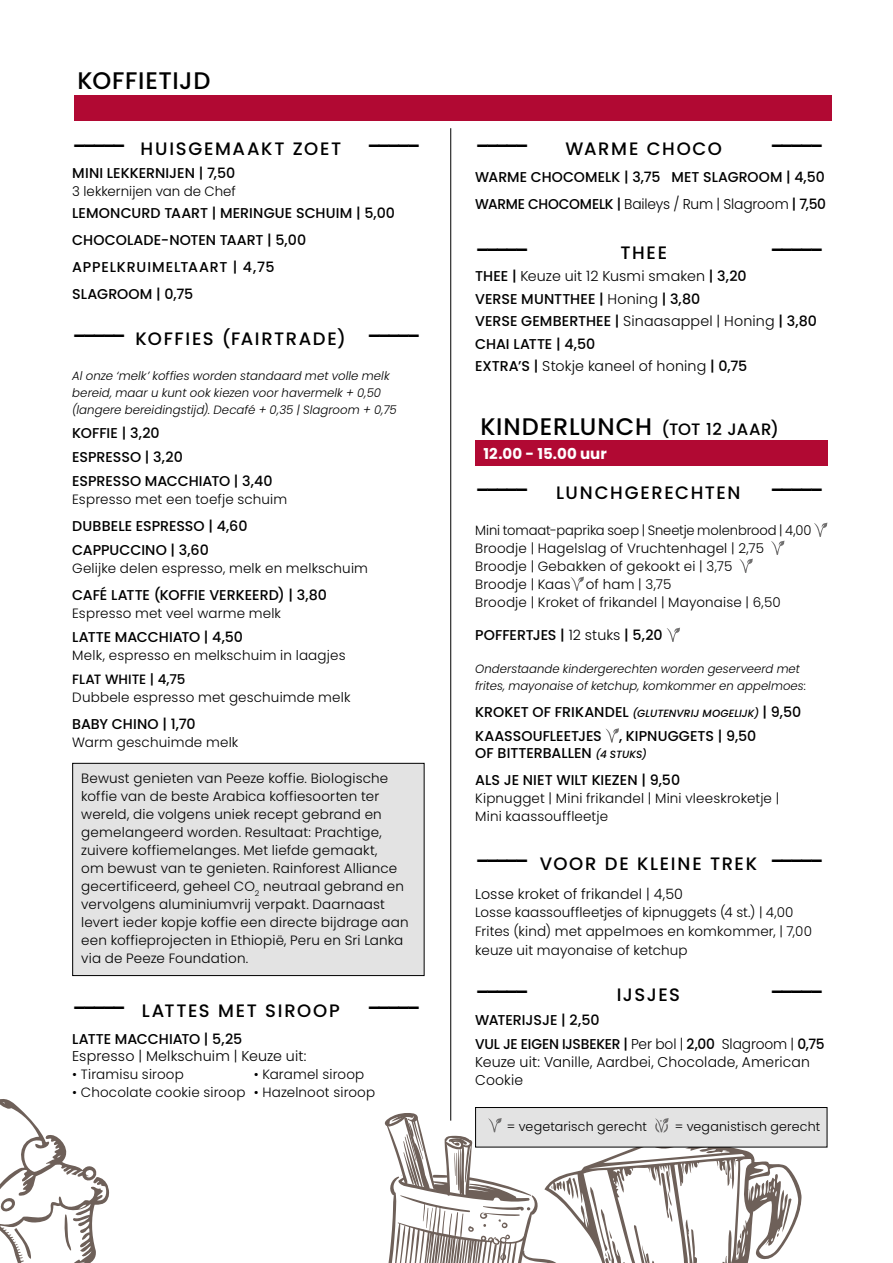
<style>
.page{position:relative;width:893px;height:1263px;background:#fff}
.page>*{position:absolute;margin:0;border:0;box-sizing:border-box;transform-origin:0 0}
.t1{font:500 25.5px "Poppins";color:#000}
.t2{font:500 24px "Poppins";letter-spacing:.025em;color:#000}
.t3{font:500 18px "Poppins";letter-spacing:.09em;color:#000}
.t4{font:700 15px "Poppins";letter-spacing:.01em;color:#fff}
.t5{font:500 14.25px/27px "Poppins";color:#000}
.t6{font:300 14.25px/18px "Poppins";letter-spacing:.01em;color:#000}
.t7{font:300 13.5px/18px "Poppins";letter-spacing:.01em;color:#000}
.t8{font:500 13.5px "Poppins";letter-spacing:-.005em;color:#000}
.t9{font:300 12.75px "Poppins";letter-spacing:.015em;color:#000}
.t10{font:italic 300 12px/17.2px "Poppins";letter-spacing:.005em;color:#000}
.s1{font-size:25.5px}
.s2{font-weight:300}
.s3{font-size:16.5px}
.s4{font-style:italic;font-size:10.5px}
</style>
<div class="page">
<svg style="left:0;top:1099px;width:110px;height:164px"></svg>
<div style="left:73px;top:763px;width:351px;height:212px;background:#e3e3e3"></div>
<div style="left:72px;top:763px;width:352px;height:213px;border:1px solid #000"></div>
<div style="left:74px;top:95px;width:757px;height:26px;background:#b10933"></div>
<hr style="left:450px;top:128px;width:1px;height:992px;background:#000">
<svg style="left:814px;top:523px;width:13px;height:14px"></svg>
<svg style="left:771px;top:541px;width:14px;height:14px"></svg>
<svg style="left:739px;top:559px;width:14px;height:14px"></svg>
<svg style="left:571px;top:577px;width:13px;height:14px"></svg>
<svg style="left:667px;top:628px;width:13px;height:14px"></svg>
<svg style="left:606px;top:728px;width:13px;height:15px"></svg>
<div style="left:475px;top:440px;width:352px;height:26px;background:#b10933"></div>
<div style="left:476px;top:1107px;width:351px;height:40px;background:#e3e3e3"></div>
<svg style="left:384px;top:1050px;width:418px;height:213px"></svg>
<h2 class="t2" style="left:78px;top:67px;width:134px">KOFFIETIJD</h2>
<h3 class="t3" style="left:72px;top:139px;width:350px"><span class="s1">-----</span> HUISGEMAAKT ZOET <span class="s1">-----</span></h3>
<p class="t5" style="left:72px;top:159px;width:165px">MINI LEKKERNIJEN | 7,50</p>
<p class="t7" style="left:72px;top:182px;width:165px">3 lekkernijen van de Chef</p>
<p class="t5" style="left:72px;top:200px;width:324px">LEMONCURD TAART | MERINGUE SCHUIM | 5,00<br>CHOCOLADE-NOTEN TAART | 5,00<br>APPELKRUIMELTAART | 4,75<br>SLAGROOM | 0,75</p>
<h3 class="t3" style="left:72px;top:328px;width:350px"><span class="s1">-----</span> KOFFIES (FAIRTRADE) <span class="s1">-----</span></h3>
<p class="t10" style="left:72px;top:367px;width:326px">Al onze ‘melk’ koffies worden standaard met volle melk bereid, maar u kunt ook kiezen voor havermelk + 0,50 (langere bereidingstijd). Decafé + 0,35 | Slagroom + 0,75</p>
<p class="t5" style="left:72px;top:421px;width:202px;line-height:24px">KOFFIE | 3,20<br>ESPRESSO | 3,20<br>ESPRESSO MACCHIATO | 3,40</p>
<p class="t7" style="left:72px;top:490px;width:217px">Espresso met een toefje schuim</p>
<p class="t5" style="left:72px;top:514px;width:177px;line-height:24px">DUBBELE ESPRESSO | 4,60<br>CAPPUCCINO | 3,60</p>
<p class="t7" style="left:72px;top:559px;width:297px">Gelijke delen espresso, melk en melkschuim</p>
<p class="t5" style="left:72px;top:582px;width:256px">CAFÉ LATTE (KOFFIE VERKEERD) | 3,80</p>
<p class="t7" style="left:72px;top:604px;width:210px">Espresso met veel warme melk</p>
<p class="t5" style="left:72px;top:624px;width:172px">LATTE MACCHIATO | 4,50</p>
<p class="t7" style="left:72px;top:646px;width:275px">Melk, espresso en melkschuim in laagjes</p>
<p class="t8" style="left:72px;top:671px;width:115px">FLAT WHITE | 4,75</p>
<p class="t7" style="left:72px;top:688px;width:280px">Dubbele espresso met geschuimde melk</p>
<p class="t5" style="left:72px;top:711px;width:125px">BABY CHINO | 1,70</p>
<p class="t7" style="left:72px;top:733px;width:168px">Warm geschuimde melk</p>
<p class="t7" style="left:81px;top:769px;width:329px">Bewust genieten van Peeze koffie. Biologische koffie van de beste Arabica koffiesoorten ter wereld, die volgens uniek recept gebrand en gemelangeerd worden. Resultaat: Prachtige, zuivere koffiemelanges. Met liefde gemaakt,<br>om bewust van te genieten. Rainforest Alliance gecertificeerd, geheel CO<sub>2</sub> neutraal gebrand en vervolgens aluminiumvrij verpakt. Daarnaast levert ieder kopje koffie een directe bijdrage aan een koffieprojecten in Ethiopië, Peru en Sri Lanka via de Peeze Foundation.</p>
<h3 class="t3" style="left:72px;top:1000px;width:350px"><span class="s1">-----</span> LATTES MET SIROOP <span class="s1">-----</span></h3>
<p class="t5" style="left:72px;top:1026px;width:172px">LATTE MACCHIATO | 5,25</p>
<p class="t6" style="left:72px;top:1047px;width:236px">Espresso | Melkschuim | Keuze uit:</p>
<p class="t7" style="left:72px;top:1065px;width:113px">• Tiramisu siroop</p>
<p class="t7" style="left:254px;top:1065px;width:112px">• Karamel siroop</p>
<p class="t7" style="left:72px;top:1083px;width:304px">• Chocolate cookie siroop • Hazelnoot siroop</p>
<h1 class="t1" style="left:475px;top:132px;width:56px">-----</h1>
<h3 class="t3" style="left:565px;top:139px;width:158px">WARME CHOCO</h3>
<h1 class="t1" style="left:770px;top:132px;width:56px">-----</h1>
<p class="t5" style="left:475px;top:164px;width:352px">WARME CHOCOMELK | 3,75 MET SLAGROOM | 4,50<br>WARME CHOCOMELK | <span class="s2">Baileys / Rum | Slagroom</span> | 7,50</p>
<h1 class="t1" style="left:475px;top:235px;width:56px">-----</h1>
<h3 class="t3" style="left:620px;top:242px;width:48px">THEE</h3>
<h1 class="t1" style="left:770px;top:235px;width:56px">-----</h1>
<p class="t5" style="left:475px;top:265px;width:343px;line-height:22.5px">THEE | <span class="s2">Keuze uit 12 Kusmi smaken</span> | 3,20<br>VERSE MUNTTHEE | <span class="s2">Honing</span> | 3,80<br>VERSE GEMBERTHEE | <span class="s2">Sinaasappel | Honing</span> | 3,80<br>CHAI LATTE | 4,50<br>EXTRA’S | <span class="s2">Stokje kaneel of honing</span> | 0,75</p>
<h2 class="t2" style="left:480px;top:413px;width:300px">KINDERLUNCH <span class="s3">(TOT 12 JAAR)</span></h2>
<p class="t4" style="left:483px;top:445px;width:125px">12.00 - 15.00 uur</p>
<h3 class="t3" style="left:475px;top:483px;width:350px"><span class="s1">-----</span> LUNCHGERECHTEN <span class="s1">-----</span></h3>
<p class="t7" style="left:475px;top:522px;width:338px">Mini tomaat-paprika soep | Sneetje molenbrood | 4,00<br>Broodje | Hagelslag of Vruchtenhagel | 2,75<br>Broodje | Gebakken of gekookt ei | 3,75<br>Broodje | Kaas of ham | 3,75<br>Broodje | Kroket of frikandel | Mayonaise | 6,50</p>
<p class="t5" style="left:475px;top:622px;width:189px">POFFERTJES | <span class="s2">12 stuks</span> | 5,20</p>
<p class="t10" style="left:475px;top:660px;width:333px">Onderstaande kindergerechten worden geserveerd met frites, mayonaise of ketchup, komkommer en appelmoes:</p>
<p class="t5" style="left:475px;top:700px;width:328px;line-height:24px">KROKET OF FRIKANDEL <span class="s4">(GLUTENVRIJ MOGELIJK)</span> | 9,50<br>KAASSOUFLEETJES , KIPNUGGETS | 9,50</p>
<p class="t5" style="left:475px;top:739px;width:206px">OF BITTERBALLEN <span class="s4">(4 STUKS)<br></span>ALS JE NIET WILT KIEZEN | 9,50</p>
<p class="t7" style="left:475px;top:789px;width:306px">Kipnugget | Mini frikandel | Mini vleeskroketje |<br>Mini kaassouffleetje</p>
<h3 class="t3" style="left:475px;top:853px;width:350px"><span class="s1">-----</span> VOOR DE KLEINE TREK <span class="s1">-----</span></h3>
<p class="t6" style="left:475px;top:885px;width:209px">Losse kroket of frikandel | 4,50</p>
<p class="t7" style="left:475px;top:903px;width:338px;line-height:18.8px">Losse kaassouffleetjes of kipnuggets (4 st.) | 4,00<br>Frites (kind) met appelmoes en komkommer, | 7,00 keuze uit mayonaise of ketchup</p>
<h1 class="t1" style="left:475px;top:977px;width:56px">-----</h1>
<h3 class="t3" style="left:617px;top:984px;width:65px">IJSJES</h3>
<h1 class="t1" style="left:770px;top:977px;width:56px">-----</h1>
<p class="t5" style="left:475px;top:1008px;width:351px;line-height:24px">WATERIJSJE | 2,50<br>VUL JE EIGEN IJSBEKER | <span class="s2">Per bol |</span> 2,00 <span class="s2">Slagroom |</span> 0,75</p>
<p class="t6" style="left:475px;top:1053px;width:336px">Keuze uit: Vanille, Aardbei, Chocolade, American<br>Cookie</p>
<p class="t9" style="left:507px;top:1119px;width:142px">= vegetarisch gerecht</p>
<p class="t9" style="left:675px;top:1119px;width:147px">= veganistisch gerecht</p>
</div>
